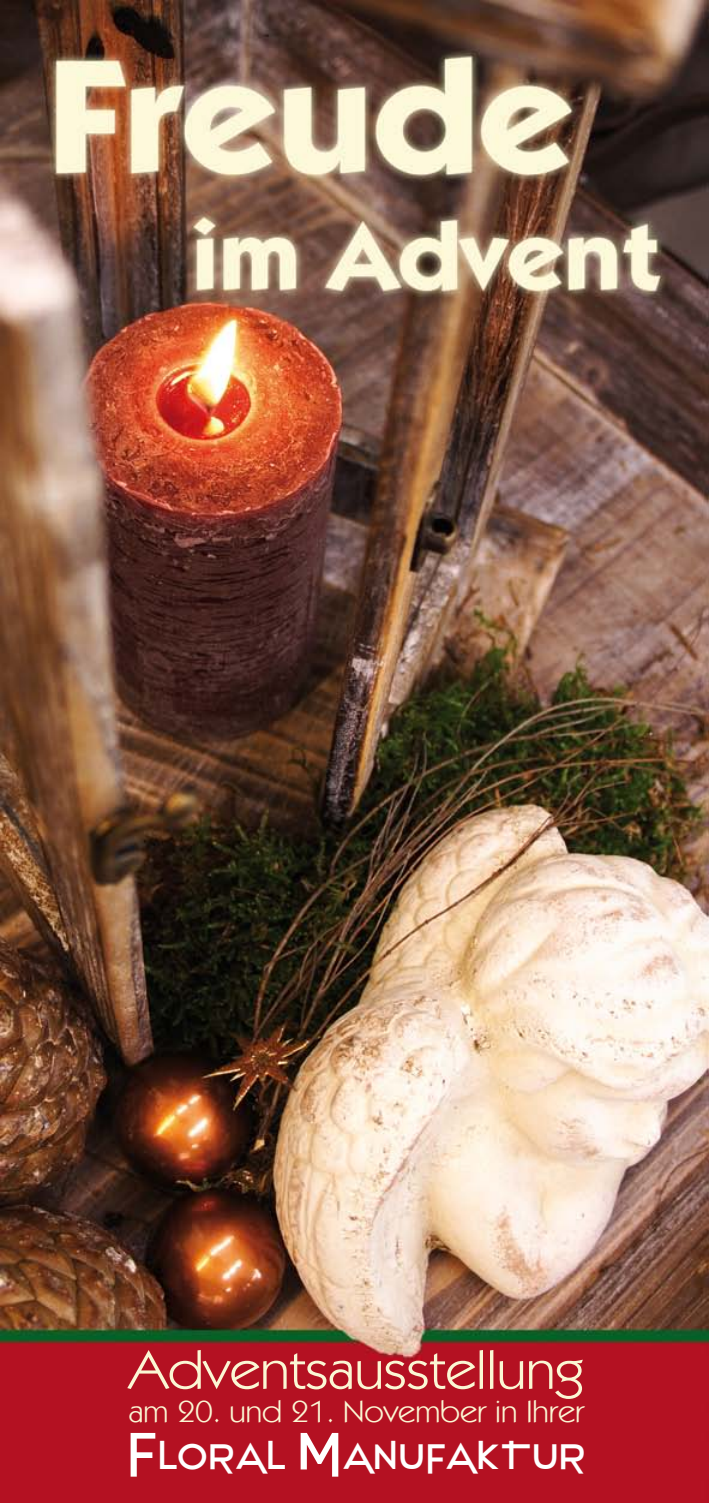
<style>
.page{position:relative;width:709px;height:1503px;background:#fff}
.page>*{position:absolute;margin:0;border:0;box-sizing:border-box;transform-origin:0 0}
.t1{font:54.75px "Kabel IT Cby BT";color:#fbf7d4;scale:1.09 1}
.t2{font:36.75px "Stentiga";letter-spacing:.05em;color:#fff;scale:1.09 1}
.t3{font:30.5px "Kabel IT Cby BT";color:#fbf7d4;scale:1.09 1}
.s1{font-size:54.75px}
</style>
<div class="page">
<img style="left:0;top:0;width:709px;height:1502px">
<p class="t1" style="left:129px;top:1335px;width:419px">Adventsausstellung</p>
<p class="t3" style="left:129px;top:1392px;width:419px">am 20. und 21. November in Ihrer</p>
<p class="t2" style="left:128px;top:1436px;width:421px"><span class="s1">F</span>LORAL <span class="s1">M</span>ANUFAKTUR</p>
</div>
